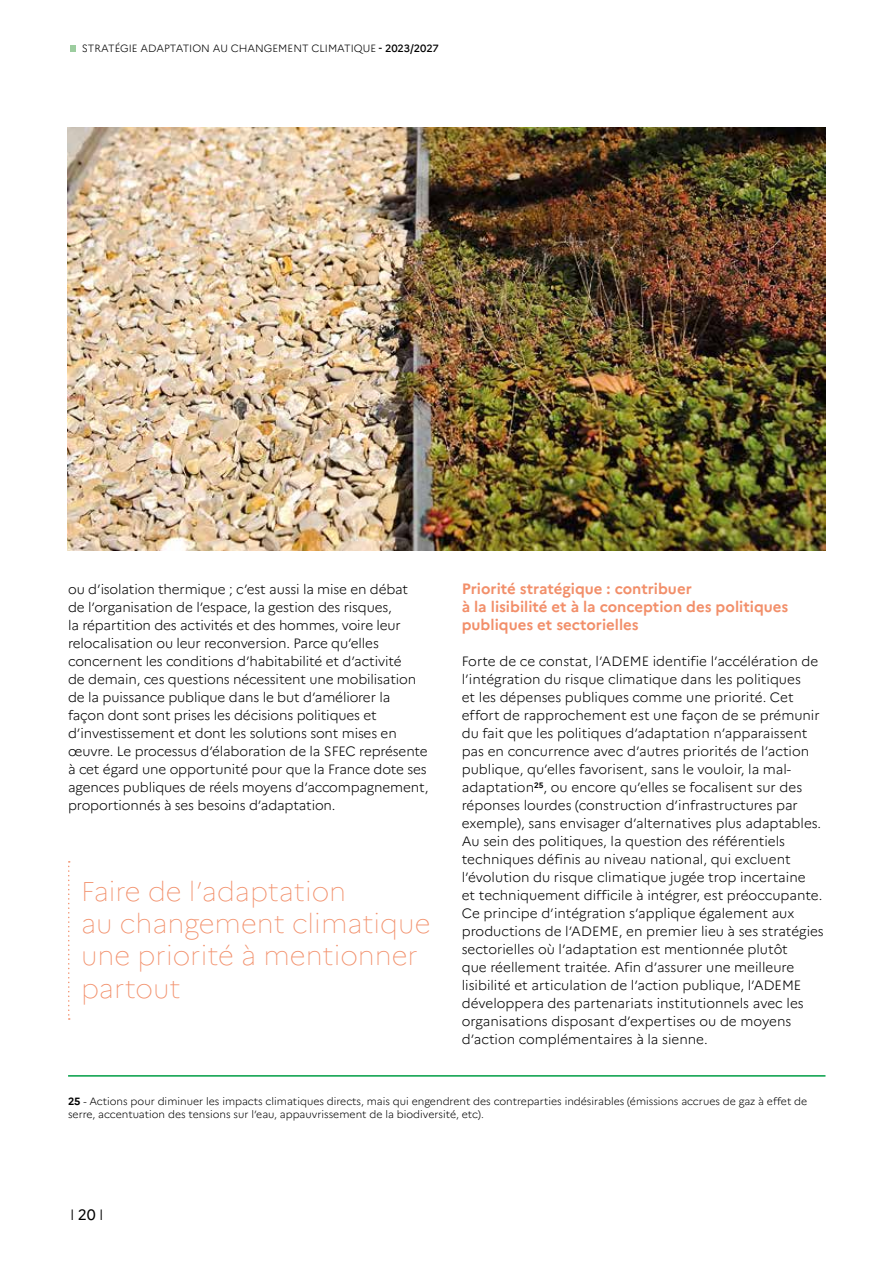
<style>
.page{position:relative;width:882px;height:1263px;background:#fff}
.page>*{position:absolute;margin:0;border:0;box-sizing:border-box;transform-origin:0 0}
.t1{font:100 27px/32.4px "Marianne";color:#f28f6a}
.t2{font:700 15px/18px "Marianne";color:#f28f6a}
.t3{font:300 15px "Marianne";color:#000}
.t4{font:300 13.5px/18px "Marianne";color:#000}
.t5{font:300 10.5px/12.6px "Marianne";color:#000}
.s1{font-weight:500}
.s2{font-weight:700}
.s3{font-weight:400}
</style>
<div class="page">
<svg style="left:70px;top:45px;width:5px;height:7px"></svg>
<hr style="left:68px;top:1075px;width:757px;height:1px;background:#009e45">
<svg style="left:68px;top:861px;width:2px;height:159px"></svg>
<img style="left:68px;top:128px;width:757px;height:423px">
<p class="t5" style="left:82px;top:42px;width:358px">STRATÉGIE ADAPTATION AU CHANGEMENT CLIMATIQUE <span class="s1">- 2023/2027</span></p>
<p class="t4" style="left:68px;top:580px;width:362px">ou d’isolation thermique ; c’est aussi la mise en débat<br>de l’organisation de l’espace, la gestion des risques,<br>la répartition des activités et des hommes, voire leur relocalisation ou leur reconversion. Parce qu’elles concernent les conditions d’habitabilité et d’activité<br>de demain, ces questions nécessitent une mobilisation de la puissance publique dans le but d’améliorer la façon dont sont prises les décisions politiques et d’investissement et dont les solutions sont mises en œuvre. Le processus d’élaboration de la SFEC représente à cet égard une opportunité pour que la France dote ses agences publiques de réels moyens d’accompagnement, proportionnés à ses besoins d’adaptation.</p>
<h5 class="t2" style="left:461px;top:580px;width:328px">Priorité stratégique : contribuer<br>à la lisibilité et à la conception des politiques publiques et sectorielles</h5>
<p class="t4" style="left:461px;top:652px;width:363px">Forte de ce constat, l’ADEME identifie l’accélération de l’intégration du risque climatique dans les politiques<br>et les dépenses publiques comme une priorité. Cet effort de rapprochement est une façon de se prémunir du fait que les politiques d’adaptation n’apparaissent pas en concurrence avec d’autres priorités de l’action publique, qu’elles favorisent, sans le vouloir, la mal&shy;adaptation<sup>25</sup>, ou encore qu’elles se focalisent sur des réponses lourdes (construction d’infrastructures par exemple), sans envisager d’alternatives plus adaptables.<br>Au sein des politiques, la question des référentiels techniques définis au niveau national, qui excluent l’évolution du risque climatique jugée trop incertaine<br>et techniquement difficile à intégrer, est préoccupante.<br>Ce principe d’intégration s’applique également aux productions de l’ADEME, en premier lieu à ses stratégies sectorielles où l’adaptation est mentionnée plutôt<br>que réellement traitée. Afin d’assurer une meilleure lisibilité et articulation de l’action publique, l’ADEME développera des partenariats institutionnels avec les organisations disposant d’expertises ou de moyens d’action complémentaires à la sienne.</p>
<p class="t1" style="left:81px;top:875px;width:351px">Faire de l’adaptation<br>au changement climatique une priorité à mentionner partout</p>
<p class="t5" style="left:68px;top:1095px;width:740px"><span class="s2">25</span> - Actions pour diminuer les impacts climatiques directs, mais qui engendrent des contreparties indésirables (émissions accrues de gaz à effet de serre, accentuation des tensions sur l’eau, appauvrissement de la biodiversité, etc).</p>
<p class="t3" style="left:70px;top:1206px;width:35px">I<span class="s3">20</span>I</p>
</div>
